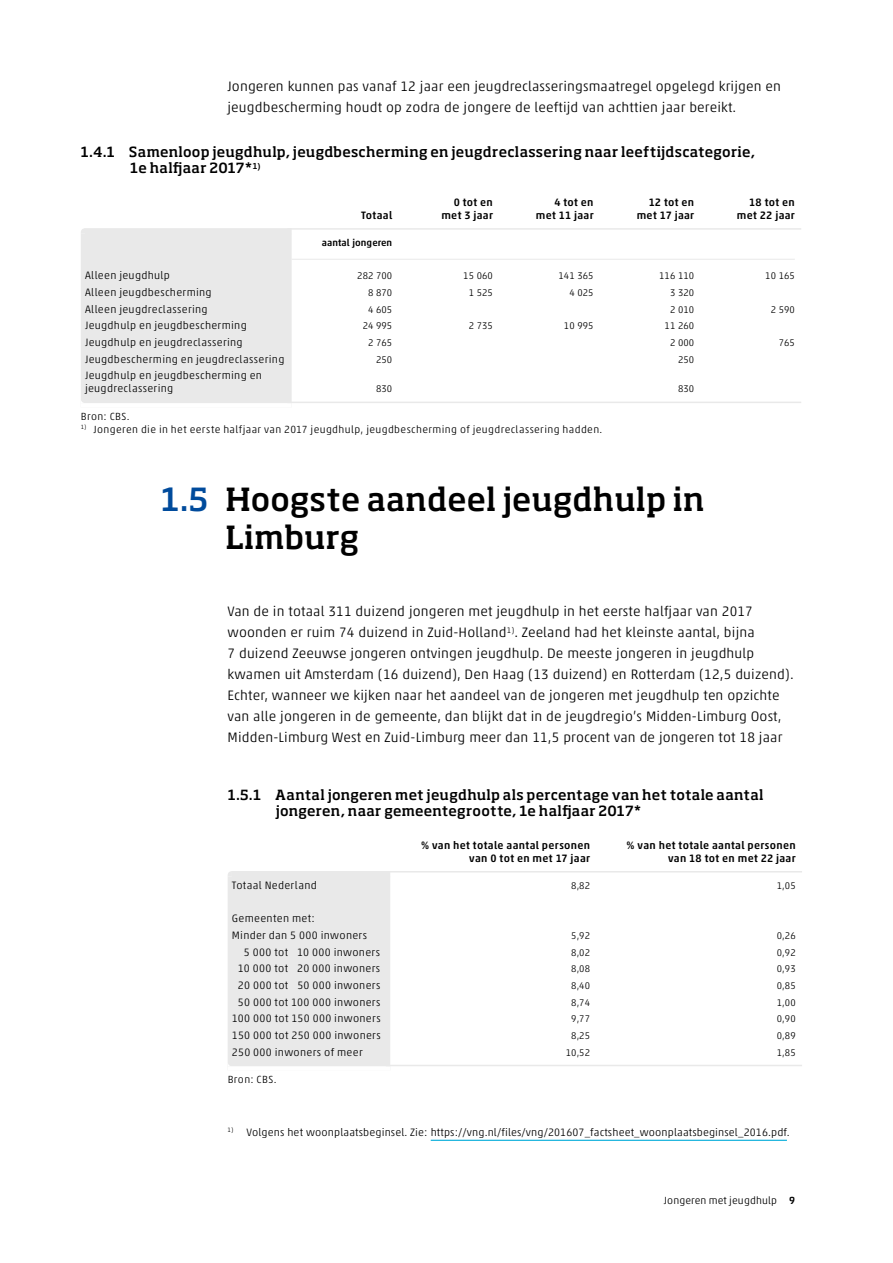
<style>
.page{position:relative;width:893px;height:1263px;background:#fff}
.page>*{position:absolute;margin:0;border:0;box-sizing:border-box;transform-origin:0 0}
.t1{font:500 31.5px/37.5px "Soho Pro";letter-spacing:.005em;color:#000}
.t2{font:300 13.8px/21px "Akko Pro";letter-spacing:.01em;color:#000}
.t3{font:500 13.8px/16.6px "Soho Pro";letter-spacing:.02em;color:#000}
.t4{font:300 10.8px/13px "Akko Pro";letter-spacing:.025em;color:#000}
.t5{font:500 10.8px/13px "Akko Pro";letter-spacing:.03em;color:#000;text-align:right}
.t6{font:300 10.5px "Akko Pro";letter-spacing:.035em;color:#000}
.t7{font:300 10.5px "Akko Pro";letter-spacing:.01em;color:#000}
.t8{font:300 9.75px "Akko Pro";letter-spacing:.005em;color:#000}
.t9{font:500 9.75px "Akko Pro";letter-spacing:.005em;color:#000}
.s1{color:#004b9c}
.s2{font-weight:500}
</style>
<div class="page">
<hr style="left:431px;top:1140px;width:356px;height:1px;background:#00abd9">
<hr style="left:287px;top:228px;width:514px;height:2px;background:#e9e9e9">
<hr style="left:292px;top:259px;width:503px;height:1px;background:#e9e9e9">
<div style="left:81px;top:228px;width:211px;height:175px;background:#e9e9e9"></div>
<hr style="left:287px;top:402px;width:514px;height:1px;background:#e9e9e9">
<hr style="left:386px;top:871px;width:416px;height:1px;background:#e9e9e9">
<div style="left:228px;top:871px;width:162px;height:196px;background:#e9e9e9"></div>
<hr style="left:386px;top:1065px;width:416px;height:1px;background:#e9e9e9">
<p class="t2" style="left:227px;top:76px;width:555px">Jongeren kunnen pas vanaf 12 jaar een jeugdreclasseringsmaatregel opgelegd krijgen en jeugdbescherming houdt op zodra de jongere de leeftijd van achttien jaar bereikt.</p>
<p class="t3" style="left:130px;top:142px;width:626px;text-indent:-50px">1.4.1 Samenloop jeugdhulp, jeugdbescherming en jeugdreclassering naar leeftijdscategorie,<br>1e halfjaar 2017*<sup>1)</sup></p>
<p class="t5" style="left:361px;top:208px;width:33px">Totaal</p>
<p class="t5" style="left:441px;top:195px;width:53px">0 tot en met 3 jaar</p>
<p class="t5" style="left:536px;top:195px;width:59px">4 tot en met 11 jaar</p>
<p class="t5" style="left:637px;top:195px;width:59px">12 tot en met 17 jaar</p>
<p class="t5" style="left:737px;top:195px;width:59px">18 tot en met 22 jaar</p>
<p class="t9" style="left:322px;top:237px;width:72px">aantal jongeren</p>
<p class="t4" style="left:85px;top:269px;width:87px">Alleen jeugdhulp</p>
<p class="t8" style="left:357px;top:270px;width:37px">282 700</p>
<p class="t8" style="left:463px;top:270px;width:31px">15 060</p>
<p class="t8" style="left:559px;top:270px;width:37px">141 365</p>
<p class="t8" style="left:659px;top:270px;width:37px">116 110</p>
<p class="t8" style="left:765px;top:270px;width:31px">10 165</p>
<p class="t4" style="left:85px;top:286px;width:128px">Alleen jeugdbescherming</p>
<p class="t8" style="left:368px;top:287px;width:26px">8 870</p>
<p class="t8" style="left:469px;top:287px;width:26px">1 525</p>
<p class="t8" style="left:569px;top:287px;width:26px">4 025</p>
<p class="t8" style="left:670px;top:287px;width:26px">3 320</p>
<p class="t4" style="left:85px;top:302px;width:124px">Alleen jeugdreclassering</p>
<p class="t8" style="left:368px;top:304px;width:26px">4 605</p>
<p class="t8" style="left:670px;top:304px;width:26px">2 010</p>
<p class="t8" style="left:771px;top:304px;width:26px">2 590</p>
<p class="t4" style="left:85px;top:319px;width:163px">Jeugdhulp en jeugdbescherming</p>
<p class="t8" style="left:363px;top:320px;width:31px">24 995</p>
<p class="t8" style="left:469px;top:320px;width:26px">2 735</p>
<p class="t8" style="left:564px;top:320px;width:31px">10 995</p>
<p class="t8" style="left:665px;top:320px;width:31px">11 260</p>
<p class="t4" style="left:85px;top:336px;width:159px">Jeugdhulp en jeugdreclassering</p>
<p class="t8" style="left:368px;top:337px;width:26px">2 765</p>
<p class="t8" style="left:670px;top:337px;width:26px">2 000</p>
<p class="t8" style="left:779px;top:337px;width:18px">765</p>
<p class="t4" style="left:85px;top:352px;width:201px">Jeugdbescherming en jeugdreclassering</p>
<p class="t8" style="left:376px;top:354px;width:18px">250</p>
<p class="t8" style="left:678px;top:354px;width:18px">250</p>
<p class="t4" style="left:85px;top:369px;width:178px">Jeugdhulp en jeugdbescherming en jeugdreclassering</p>
<p class="t8" style="left:376px;top:383px;width:18px">830</p>
<p class="t8" style="left:678px;top:383px;width:18px">830</p>
<p class="t6" style="left:81px;top:410px;width:50px">Bron: CBS.</p>
<p class="t6" style="left:81px;top:423px;width:523px"><sup>1)</sup> Jongeren die in het eerste halfjaar van 2017 jeugdhulp, jeugdbescherming of jeugdreclassering hadden.</p>
<h1 class="t1" style="left:225px;top:479px;width:480px;text-indent:-64px"><span class="s1">1.5</span> Hoogste aandeel jeugdhulp in<br>Limburg</h1>
<p class="t2" style="left:227px;top:601px;width:568px">Van de in totaal 311 duizend jongeren met jeugdhulp in het eerste halfjaar van 2017 woonden er ruim 74 duizend in Zuid-Holland<sup>1)</sup>. Zeeland had het kleinste aantal, bijna<br>7 duizend Zeeuwse jongeren ontvingen jeugdhulp. De meeste jongeren in jeugdhulp kwamen uit Amsterdam (16 duizend), Den Haag (13 duizend) en Rotterdam (12,5 duizend).<br>Echter, wanneer we kijken naar het aandeel van de jongeren met jeugdhulp ten opzichte van alle jongeren in de gemeente, dan blijkt dat in de jeugdregio’s Midden-Limburg Oost, Midden-Limburg West en Zuid-Limburg meer dan 11,5 procent van de jongeren tot 18 jaar</p>
<p class="t3" style="left:276px;top:785px;width:489px;text-indent:-48px">1.5.1 Aantal jongeren met jeugdhulp als percentage van het totale aantal jongeren, naar gemeentegrootte, 1e halfjaar 2017*</p>
<p class="t5" style="left:421px;top:838px;width:171px">% van het totale aantal personen van 0 tot en met 17 jaar</p>
<p class="t5" style="left:627px;top:838px;width:171px">% van het totale aantal personen van 18 tot en met 22 jaar</p>
<p class="t4" style="left:232px;top:879px;width:86px">Totaal Nederland</p>
<p class="t8" style="left:571px;top:880px;width:20px">8,82</p>
<p class="t8" style="left:777px;top:880px;width:20px">1,05</p>
<p class="t4" style="left:232px;top:910px;width:137px;line-height:16.6px">Gemeenten met:<br>Minder dan 5 000 inwoners</p>
<p class="t8" style="left:571px;top:930px;width:20px">5,92</p>
<p class="t8" style="left:777px;top:930px;width:20px">0,26</p>
<p class="t4" style="left:244px;top:945px;width:138px">5 000 tot 10 000 inwoners</p>
<p class="t8" style="left:571px;top:946px;width:20px">8,02</p>
<p class="t8" style="left:777px;top:946px;width:20px">0,92</p>
<p class="t4" style="left:238px;top:962px;width:144px">10 000 tot 20 000 inwoners</p>
<p class="t8" style="left:571px;top:963px;width:20px">8,08</p>
<p class="t8" style="left:777px;top:963px;width:20px">0,93</p>
<p class="t4" style="left:238px;top:979px;width:144px">20 000 tot 50 000 inwoners</p>
<p class="t8" style="left:571px;top:980px;width:20px">8,40</p>
<p class="t8" style="left:777px;top:980px;width:20px">0,85</p>
<p class="t4" style="left:238px;top:995px;width:144px">50 000 tot 100 000 inwoners</p>
<p class="t8" style="left:571px;top:996px;width:20px">8,74</p>
<p class="t8" style="left:777px;top:996px;width:20px">1,00</p>
<p class="t4" style="left:232px;top:1012px;width:150px">100 000 tot 150 000 inwoners</p>
<p class="t8" style="left:571px;top:1013px;width:20px">9,77</p>
<p class="t8" style="left:777px;top:1013px;width:20px">0,90</p>
<p class="t4" style="left:232px;top:1029px;width:150px">150 000 tot 250 000 inwoners</p>
<p class="t8" style="left:571px;top:1030px;width:20px">8,25</p>
<p class="t8" style="left:777px;top:1030px;width:20px">0,89</p>
<p class="t4" style="left:232px;top:1045px;width:132px">250 000 inwoners of meer</p>
<p class="t8" style="left:566px;top:1046px;width:26px">10,52</p>
<p class="t8" style="left:777px;top:1046px;width:20px">1,85</p>
<p class="t6" style="left:228px;top:1073px;width:50px">Bron: CBS.</p>
<p class="t4" style="left:227px;top:1125px;width:564px"><sup>1)</sup> Volgens het woonplaatsbeginsel. Zie: https://vng.nl/files/vng/201607_factsheet_woonplaatsbeginsel_2016.pdf.</p>
<p class="t7" style="left:664px;top:1194px;width:133px">Jongeren met jeugdhulp <span class="s2">9</span></p>
</div>
